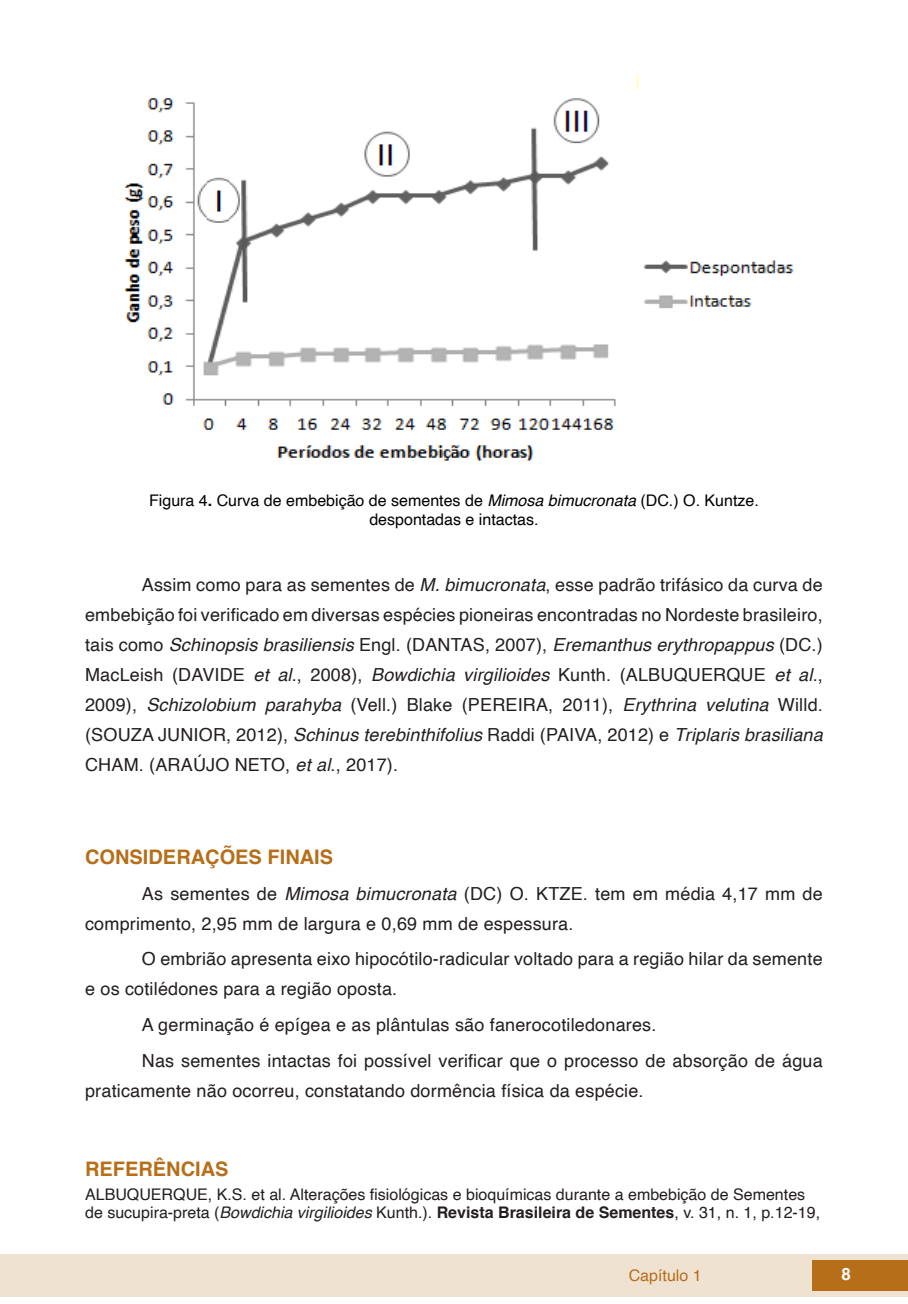
<style>
.page{position:relative;width:908px;height:1304px;background:#fff}
.page>*{position:absolute;margin:0;border:0;box-sizing:border-box;transform-origin:0 0}
.t1{font:700 20px "Helvetica";color:#b66e19}
.t2{font:18px/30px "Helvetica";letter-spacing:.01em;color:#231f20}
.t3{font:700 16.8px "Helvetica";color:#fff}
.t4{font:16px/18px "Helvetica";color:#231f20}
.t5{font:16px/19.2px "Helvetica";color:#000;text-align:center}
.t6{font:16px "Helvetica";color:#b66e19}
.s1{font-weight:700}
.s2{font-style:italic}
</style>
<div class="page">
<div style="left:0;top:1254px;width:906px;height:43px;background:#f0e2d1"></div>
<div style="left:812px;top:1261px;width:95px;height:30px;background:#b66e19"></div>
<img style="left:124px;top:74px;width:670px;height:387px">
<p class="t5" style="left:149px;top:492px;width:611px">Figura 4<span class="s1">.</span> Curva de embebição de sementes de <span class="s2">Mimosa bimucronata</span> (DC.) O. Kuntze. despontadas e intactas.</p>
<p class="t2" style="left:85px;top:570px;width:739px;text-align:justify;text-indent:57px">Assim como para as sementes de <span class="s2">M. bimucronata</span>, esse padrão trifásico da curva de embebição foi verificado em diversas espécies pioneiras encontradas no Nordeste brasileiro, tais como <span class="s2">Schinopsis brasiliensis</span> Engl. (DANTAS, 2007), <span class="s2">Eremanthus erythropappus</span> (DC.)<br>MacLeish (DAVIDE <span class="s2">et al</span>., 2008), <span class="s2">Bowdichia virgilioides</span> Kunth. (ALBUQUERQUE <span class="s2">et al</span>., 2009), <span class="s2">Schizolobium parahyba</span> (Vell.) Blake (PEREIRA, 2011), <span class="s2">Erythrina velutina</span> Willd. (SOUZA JUNIOR, 2012), <span class="s2">Schinus terebinthifolius</span> Raddi (PAIVA, 2012) e <span class="s2">Triplaris brasiliana </span>CHAM. (ARAÚJO NETO, <span class="s2">et al</span>., 2017).</p>
<p class="t1" style="left:85px;top:841px;width:249px">CONSIDERAÇÕES FINAIS</p>
<p class="t2" style="left:85px;top:879px;width:738px;text-indent:57px">As sementes de <span class="s2">Mimosa bimucronata</span> (DC) O. KTZE. tem em média 4,17 mm de comprimento, 2,95 mm de largura e 0,69 mm de espessura.</p>
<p class="t2" style="left:85px;top:945px;width:738px;text-indent:57px">O embrião apresenta eixo hipocótilo-radicular voltado para a região hilar da semente e os cotilédones para a região oposta.</p>
<p class="t2" style="left:142px;top:1007px;width:682px;line-height:35.6px">A germinação é epígea e as plântulas são fanerocotiledonares.<br>Nas sementes intactas foi possível verificar que o processo de absorção de água</p>
<p class="t2" style="left:85px;top:1076px;width:559px">praticamente não ocorreu, constatando dormência física da espécie.</p>
<p class="t1" style="left:85px;top:1153px;width:145px">REFERÊNCIAS</p>
<p class="t4" style="left:85px;top:1186px;width:736px">ALBUQUERQUE, K.S. et al. Alterações fisiológicas e bioquímicas durante a embebição de Sementes de sucupira-preta (<span class="s2">Bowdichia virgilioides</span> Kunth.). <span class="s1">Revista Brasileira de Sementes</span>, v. 31, n. 1, p.12-19,</p>
<p class="t6" style="left:628px;top:1263px;width:74px">Capítulo 1</p>
<p class="t3" style="left:841px;top:1261px;width:11px">8</p>
</div>
